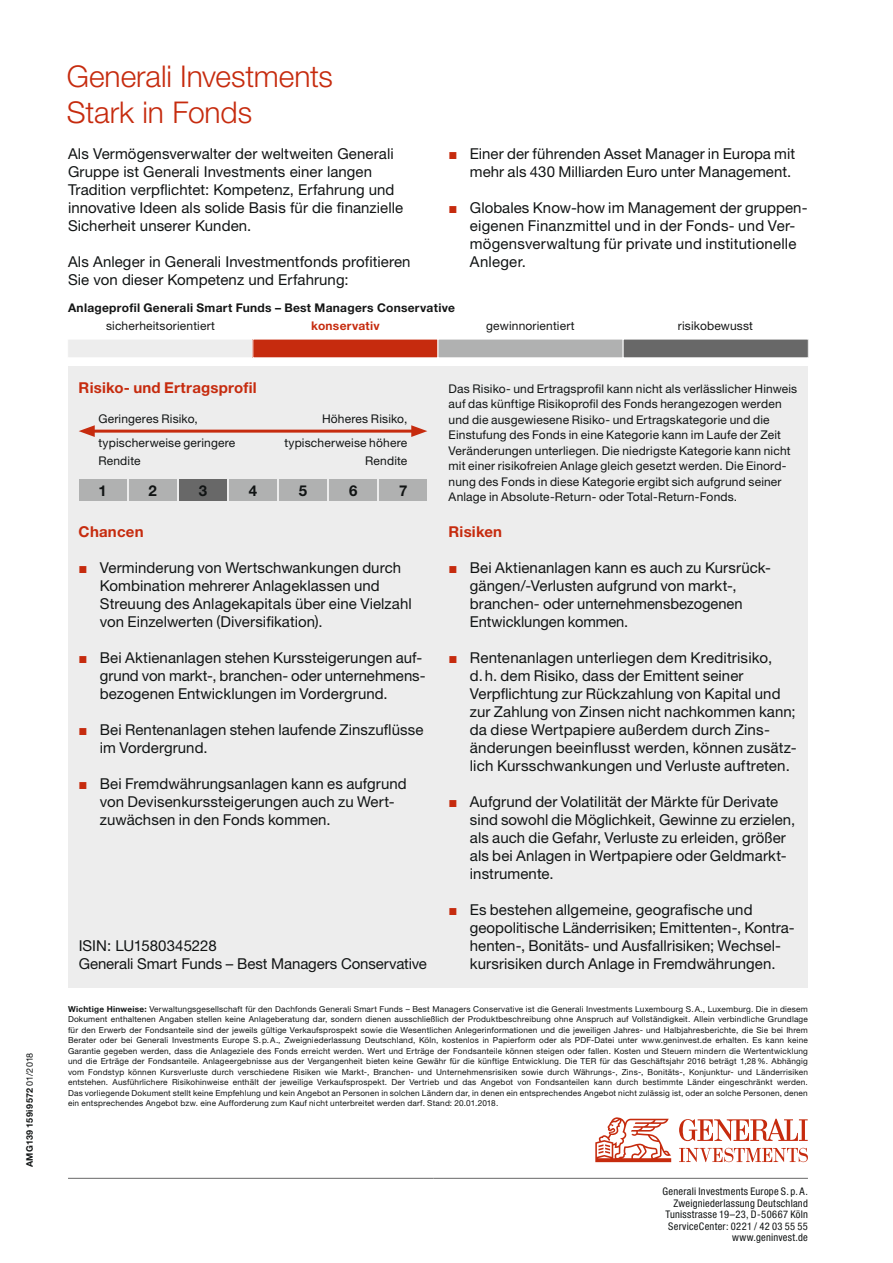
<style>
.page{position:relative;width:893px;height:1263px;background:#fff}
.page>*{position:absolute;margin:0;border:0;box-sizing:border-box;transform-origin:0 0}
.t1{font:300 30px/36px "Helvetica Neue LT";letter-spacing:-.005em;color:#c62b0e}
.t2{font:15px/18px "Helvetica Neue LT";letter-spacing:.005em;color:#111414}
.t3{font:700 15px "Helvetica Neue LT";letter-spacing:.015em;color:#c62b0e}
.t4{font:700 15px "Helvetica Neue LT";color:#111414}
.t5{font:12px/15.5px "Helvetica Neue LT";letter-spacing:.015em;color:#111414}
.t6{font:700 12px "Helvetica Neue LT";letter-spacing:.025em;color:#151616}
.t7{font:12px "Helvetica Neue LT";letter-spacing:.015em;color:#151616}
.t8{font:700 12px "Helvetica Neue LT";letter-spacing:.02em;color:#c62b0e}
.t9{font:condensed 10.5px/11.6px "Helvetica Neue LT";letter-spacing:.025em;color:#111414;text-align:right}
.t10{font:700 9px "Helvetica Neue LT";letter-spacing:.04em;color:#111414}
.t11{font:8.25px/10.5px "Helvetica Neue LT";letter-spacing:.02em;color:#111414;text-align:justify}
.s1{font-weight:400}
.s2{font-weight:700}
</style>
<div class="page">
<svg style="left:595px;top:1117px;width:76px;height:45px"></svg>
<svg style="left:679px;top:1148px;width:129px;height:14px"></svg>
<svg style="left:679px;top:1119px;width:129px;height:22px"></svg>
<hr style="left:68px;top:1178px;width:366px;height:1px;background:#686868">
<hr style="left:434px;top:1178px;width:374px;height:1px;background:#686868">
<div style="left:68px;top:366px;width:740px;height:621px;background:#ededed"></div>
<div style="left:79px;top:479px;width:47px;height:22px;background:#b0b1b1"></div>
<div style="left:179px;top:479px;width:48px;height:22px;background:#686868"></div>
<div style="left:279px;top:479px;width:48px;height:22px;background:#b0b1b1"></div>
<div style="left:129px;top:479px;width:48px;height:22px;background:#b0b1b1"></div>
<div style="left:229px;top:479px;width:48px;height:22px;background:#b0b1b1"></div>
<div style="left:329px;top:479px;width:48px;height:22px;background:#b0b1b1"></div>
<div style="left:380px;top:479px;width:47px;height:22px;background:#b0b1b1"></div>
<hr style="left:89px;top:430px;width:328px;height:3px;background:#c62b0e">
<svg style="left:79px;top:425px;width:16px;height:12px"></svg>
<svg style="left:411px;top:425px;width:16px;height:12px"></svg>
<div style="left:68px;top:339px;width:185px;height:19px;background:#ededed"></div>
<div style="left:67px;top:339px;width:186px;height:19px;border:1px solid #fff"></div>
<div style="left:253px;top:339px;width:185px;height:19px;background:#c62b0e"></div>
<div style="left:438px;top:339px;width:185px;height:19px;background:#b0b1b1"></div>
<div style="left:438px;top:339px;width:185px;height:19px;border:1px solid #fff"></div>
<div style="left:623px;top:339px;width:185px;height:19px;background:#686868"></div>
<div style="left:623px;top:339px;width:186px;height:19px;border:1px solid #fff"></div>
<p class="t10" style="left:27px;top:1167px;width:116px;rotate:-90deg">AMG139 159i9572 <span class="s1">01/2018</span></p>
<h1 class="t1" style="left:67px;top:61px;width:268px">Generali Investments<br>Stark in Fonds</h1>
<p class="t2" style="left:68px;top:146px;width:337px">Als Vermögensverwalter der weltweiten Generali Gruppe ist Generali Investments einer langen Tradition verpflichtet: Kompetenz, Erfahrung und innovative Ideen als solide Basis für die finanzielle Sicherheit unserer Kunden.</p>
<p class="t2" style="left:68px;top:254px;width:344px">Als Anleger in Generali Investmentfonds profitieren<br>Sie von dieser Kompetenz und Erfahrung:</p>
<p class="t6" style="left:68px;top:304px;width:388px">Anlageprofil Generali Smart Funds – Best Managers Conservative</p>
<p class="t2" style="left:470px;top:146px;width:327px">Einer der führenden Asset Manager in Europa mit mehr als 430 Milliarden Euro unter Management.</p>
<p class="t2" style="left:470px;top:200px;width:339px">Globales Know-how im Management der gruppen&shy;eigenen Finanzmittel und in der Fonds- und Ver&shy;mögensverwaltung für private und institutionelle Anleger.</p>
<p class="t7" style="left:106px;top:322px;width:110px">sicherheitsorientiert</p>
<p class="t8" style="left:311px;top:322px;width:70px">konservativ</p>
<p class="t7" style="left:486px;top:322px;width:90px">gewinnorientiert</p>
<p class="t7" style="left:678px;top:322px;width:77px">risikobewusst</p>
<p class="t3" style="left:79px;top:382px;width:180px">Risiko- und Ertragsprofil</p>
<p class="t5" style="left:98px;top:408px;width:138px;line-height:24px">Geringeres Risiko, typischerweise geringere</p>
<p class="t5" style="left:98px;top:454px;width:44px">Rendite</p>
<p class="t5" style="left:284px;top:408px;width:125px;line-height:24px;text-align:right">Höheres Risiko, typischerweise höhere</p>
<p class="t5" style="left:365px;top:454px;width:44px">Rendite</p>
<p class="t4" style="left:98px;top:485px;width:10px">1</p>
<p class="t4" style="left:149px;top:485px;width:10px">2</p>
<p class="t4" style="left:199px;top:485px;width:10px">3</p>
<p class="t4" style="left:249px;top:485px;width:10px">4</p>
<p class="t4" style="left:299px;top:485px;width:10px">5</p>
<p class="t4" style="left:349px;top:485px;width:10px">6</p>
<p class="t4" style="left:399px;top:485px;width:10px">7</p>
<p class="t3" style="left:79px;top:526px;width:66px">Chancen</p>
<p class="t2" style="left:100px;top:560px;width:313px">Verminderung von Wertschwankungen durch Kombination mehrerer Anlageklassen und Streuung des Anlagekapitals über eine Vielzahl von Einzelwerten (Diversifikation).</p>
<p class="t2" style="left:100px;top:650px;width:327px">Bei Aktienanlagen stehen Kurssteigerungen auf&shy;grund von markt-, branchen- oder unternehmens&shy;bezogenen Entwicklungen im Vordergrund.</p>
<p class="t2" style="left:100px;top:722px;width:325px">Bei Rentenanlagen stehen laufende Zinszuflüsse im Vordergrund.</p>
<p class="t2" style="left:100px;top:776px;width:308px">Bei Fremdwährungsanlagen kann es aufgrund von Devisenkurssteigerungen auch zu Wert&shy;zuwächsen in den Fonds kommen.</p>
<p class="t2" style="left:79px;top:938px;width:350px">ISIN: LU1580345228<br>Generali Smart Funds – Best Managers Conservative</p>
<p class="t5" style="left:449px;top:382px;width:350px">Das Risiko- und Ertragsprofil kann nicht als verlässlicher Hinweis auf das künftige Risikoprofil des Fonds herangezogen werden und die ausgewiesene Risiko- und Ertragskategorie und die Einstufung des Fonds in eine Kategorie kann im Laufe der Zeit Veränderungen unterliegen. Die niedrigste Kategorie kann nicht mit einer risikofreien Anlage gleich gesetzt werden. Die Einord&shy;nung des Fonds in diese Kategorie ergibt sich aufgrund seiner Anlage in Absolute-Return- oder Total-Return-Fonds.</p>
<p class="t3" style="left:449px;top:526px;width:55px">Risiken</p>
<p class="t2" style="left:470px;top:560px;width:302px">Bei Aktienanlagen kann es auch zu Kursrück&shy;gängen /-Verlusten aufgrund von markt-, branchen- oder unternehmensbezogenen Entwicklungen kommen.</p>
<p class="t2" style="left:470px;top:650px;width:328px">Rentenanlagen unterliegen dem Kreditrisiko,<br>d. h. dem Risiko, dass der Emittent seiner Verpflichtung zur Rückzahlung von Kapital und zur Zahlung von Zinsen nicht nachkommen kann; da diese Wertpapiere außerdem durch Zins&shy;änderungen beeinflusst werden, können zusätz&shy;lich Kursschwankungen und Verluste auftreten.</p>
<p class="t2" style="left:470px;top:794px;width:327px">Aufgrund der Volatilität der Märkte für Derivate sind sowohl die Möglichkeit, Gewinne zu erzielen, als auch die Gefahr, Verluste zu erleiden, größer als bei Anlagen in Wertpapiere oder Geldmarkt&shy;instrumente.</p>
<p class="t2" style="left:470px;top:902px;width:326px">Es bestehen allgemeine, geografische und geopolitische Länderrisiken; Emittenten-, Kontra&shy;henten-, Bonitäts- und Ausfallrisiken; Wechsel&shy;kursrisiken durch Anlage in Fremdwährungen.</p>
<p class="t11" style="left:68px;top:1004px;width:741px"><span class="s2">Wichtige Hinweise:</span> Verwaltungsgesellschaft für den Dachfonds Generali Smart Funds – Best Managers Conservative ist die Generali Investments Luxembourg S. A., Luxemburg. Die in diesem Dokument enthaltenen Angaben stellen keine Anlageberatung dar, sondern dienen ausschließlich der Produktbeschreibung ohne Anspruch auf Vollständigkeit. Allein verbindliche Grundlage für den Erwerb der Fondsanteile sind der jeweils gültige Verkaufsprospekt sowie die Wesentlichen Anlegerinformationen und die jeweiligen Jahres- und Halbjahresberichte, die Sie bei Ihrem Berater oder bei Generali Investments Europe S. p. A., Zweigniederlassung Deutschland, Köln, kostenlos in Papierform oder als PDF-Datei unter www.geninvest.de erhalten. Es kann keine Garantie gegeben werden, dass die Anlageziele des Fonds erreicht werden. Wert und Erträge der Fondsanteile können steigen oder fallen. Kosten und Steuern mindern die Wertentwicklung und die Erträge der Fondsanteile. Anlageergebnisse aus der Vergangenheit bieten keine Gewähr für die künftige Entwicklung. Die TER für das Geschäftsjahr 2016 beträgt 1,28 %. Abhängig vom Fondstyp können Kursverluste durch verschiedene Risiken wie Markt-, Branchen- und Unternehmensrisiken sowie durch Währungs-, Zins-, Bonitäts-, Konjunktur- und Länderrisiken entstehen. Ausführlichere Risikohinweise enthält der jeweilige Verkaufsprospekt. Der Vertrieb und das Angebot von Fondsanteilen kann durch bestimmte Länder eingeschränkt werden.<br>Das vorliegende Dokument stellt keine Empfehlung und kein Angebot an Personen in solchen Ländern dar, in denen ein entsprechendes Angebot nicht zulässig ist, oder an solche Personen, denen ein entsprechendes Angebot bzw. eine Aufforderung zum Kauf nicht unterbreitet werden darf. Stand: 20.01.2018.</p>
<p class="t9" style="left:663px;top:1186px;width:147px">Generali Investments Europe S. p. A.<br>Zweigniederlassung Deutschland<br>Tunisstrasse 19–23, D-50667 Köln<br>ServiceCenter: 0221 / 42 03 55 55 www.geninvest.de</p>
</div>
